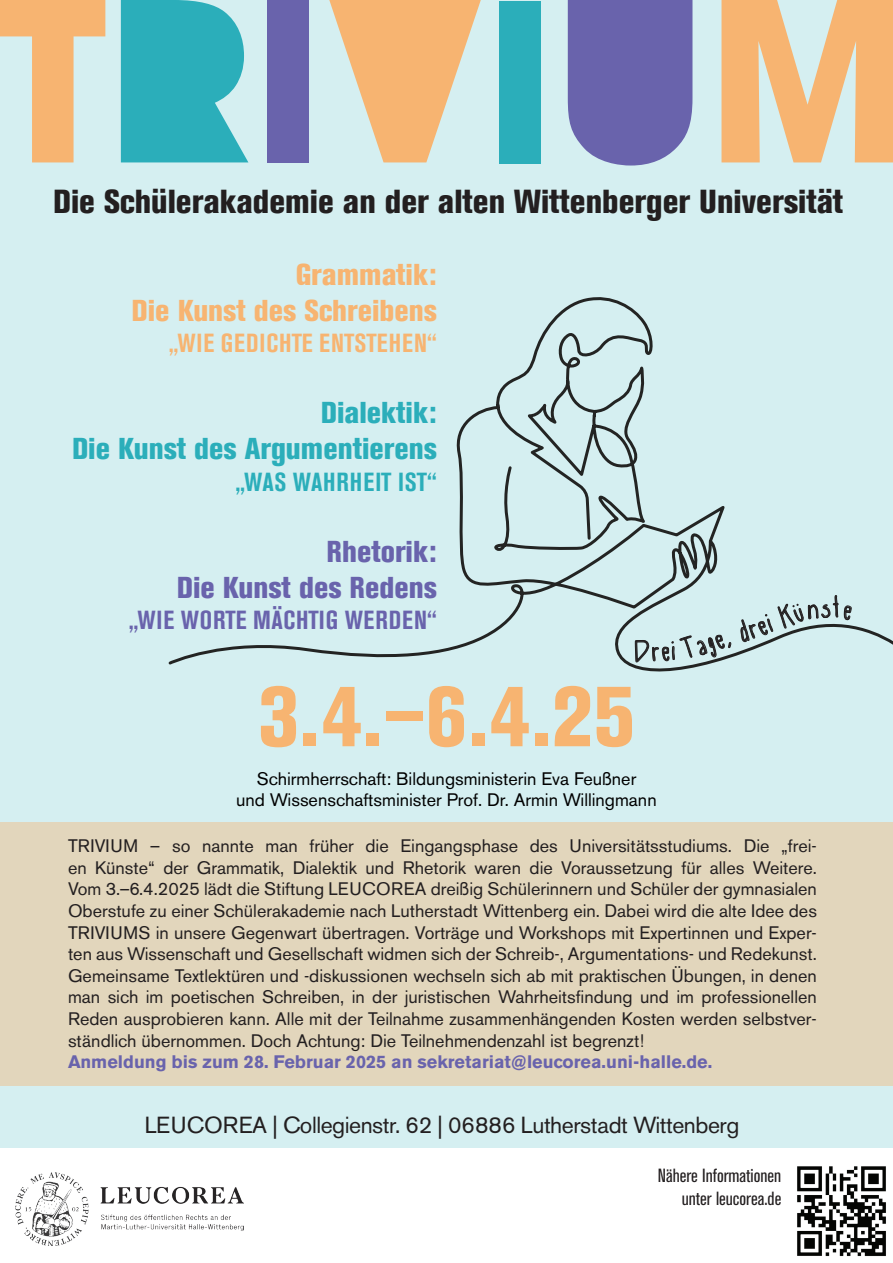
<style>
.page{position:relative;width:893px;height:1263px;background:#fff}
.page>*{position:absolute;margin:0;border:0;box-sizing:border-box;transform-origin:0 0}
.t1{font:800 condensed 84px "Akzidenz Grotesk BE";color:#f7b471}
.t2{font:34.5px "Mystic";color:#231f20}
.t3{font:800 condensed 33px "Akzidenz Grotesk BE";color:#231f20}
.t4{font:800 condensed 30px/35.8px "Akzidenz Grotesk BE";color:#2baeba;text-align:right}
.t5{font:800 condensed 30px/35.8px "Akzidenz Grotesk BE";color:#f7b471;text-align:right}
.t6{font:800 condensed 30px/35.8px "Akzidenz Grotesk BE";color:#6963ac;text-align:right}
.t7{font:700 condensed 25.95px "Akzidenz Grotesk BE";letter-spacing:.02em;color:#6963ac}
.t8{font:700 condensed 25.95px "Akzidenz Grotesk BE";letter-spacing:.035em;color:#f7b471}
.t9{font:700 condensed 25.95px "Akzidenz Grotesk BE";letter-spacing:.02em;color:#2baeba}
.t10{font:23.1px "Akzidenz Grotesk BE";letter-spacing:-.02em;color:#231f20}
.t11{font:condensed 18.9px/22.6px "Akzidenz Grotesk BE";color:#231f20;text-align:right}
.t12{font:18px/21.6px "Akzidenz Grotesk BE";color:#231f20;text-align:justify}
.t13{font:18px/21px "Akzidenz Grotesk BE";color:#000;text-align:center}
.t14{font:700 18px "Akzidenz Grotesk BE";color:#6963ac}
</style>
<div class="page">
<div style="left:0;top:0;width:893px;height:1148px;background:#d5eff1"></div>
<svg style="left:721px;top:0;width:172px;height:162px"></svg>
<svg style="left:568px;top:0;width:124px;height:166px;background:#706cb0"></svg>
<div style="left:500px;top:2px;width:41px;height:162px;background:#2baeba"></div>
<svg style="left:329px;top:0;width:152px;height:162px"></svg>
<div style="left:267px;top:0;width:41px;height:162px;background:#6963ac"></div>
<svg style="left:0;top:0;width:105px;height:162px"></svg>
<svg style="left:121px;top:0;width:127px;height:162px;background:#3eb5c0"></svg>
<img style="left:797px;top:1166px;width:89px;height:90px">
<img style="left:16px;top:1172px;width:227px;height:73px">
<div style="left:0;top:822px;width:893px;height:263px;background:#e2d6bc"></div>
<svg style="left:168px;top:297px;width:725px;height:371px"></svg>
<svg style="left:634px;top:606px;width:97px;height:66px"></svg>
<svg style="left:740px;top:563px;width:112px;height:93px"></svg>
<h3 class="t3" style="left:53px;top:182px;width:791px">Die Schülerakademie an der alten Wittenberger Universität</h3>
<h3 class="t5" style="left:132px;top:256px;width:307px">Grammatik:<br>Die Kunst des Schreibens</h3>
<h3 class="t8" style="left:169px;top:328px;width:269px">„WIE GEDICHTE ENTSTEHEN“</h3>
<h3 class="t4" style="left:72px;top:395px;width:366px">Dialektik:<br>Die Kunst des Argumentierens</h3>
<h3 class="t9" style="left:236px;top:467px;width:203px">„WAS WAHRHEIT IST“</h3>
<h3 class="t6" style="left:177px;top:534px;width:261px">Rhetorik:<br>Die Kunst des Redens</h3>
<h3 class="t7" style="left:129px;top:605px;width:309px">„WIE WORTE MÄCHTIG WERDEN“</h3>
<h2 class="t2" style="left:753px;top:615px;width:50px;rotate:-19deg">ei Ku</h2>
<h2 class="t2" style="left:678px;top:639px;width:81px;rotate:-17deg">Tage, dr</h2>
<h2 class="t2" style="left:633px;top:640px;width:44px;rotate:-2deg">Drei</h2>
<h1 class="t1" style="left:257px;top:668px;width:380px">3.4.–6.4.25</h1>
<p class="t13" style="left:236px;top:768px;width:422px">Schirmherrschaft: Bildungsministerin Eva Feußner<br>und Wissenschaftsminister Prof. Dr. Armin Willingmann</p>
<p class="t12" style="left:68px;top:835px;width:750px">TRIVIUM – so nannte man früher die Eingangsphase des Universitätsstudiums. Die „frei&shy;en Künste“ der Grammatik, Dialektik und Rhetorik waren die Voraussetzung für alles Weitere.<br>Vom 3.–6.4.2025 lädt die Stiftung LEUCOREA dreißig Schülerinnern und Schüler der gymnasialen Oberstufe zu einer Schülerakademie nach Lutherstadt Wittenberg ein. Dabei wird die alte Idee des TRIVIUMS in unsere Gegenwart übertragen. Vorträge und Workshops mit Expertinnen und Exper&shy;ten aus Wissenschaft und Gesellschaft widmen sich der Schreib-, Argumentations- und Redekunst.<br>Gemeinsame Textlektüren und -diskussionen wechseln sich ab mit praktischen Übungen, in denen man sich im poetischen Schreiben, in der juristischen Wahrheitsfindung und im professionellen Reden ausprobieren kann. Alle mit der Teilnahme zusammenhängenden Kosten werden selbstver&shy;ständlich übernommen. Doch Achtung: Die Teilnehmendenzahl ist begrenzt!</p>
<p class="t14" style="left:68px;top:1051px;width:646px">Anmeldung bis zum 28. Februar 2025 an sekretariat@leucorea.uni-halle.de.</p>
<p class="t10" style="left:145px;top:1111px;width:596px">LEUCOREA | Collegienstr. 62 | 06886 Lutherstadt Wittenberg</p>
<p class="t11" style="left:658px;top:1165px;width:125px">Nähere Informationen unter leucorea.de</p>
</div>
